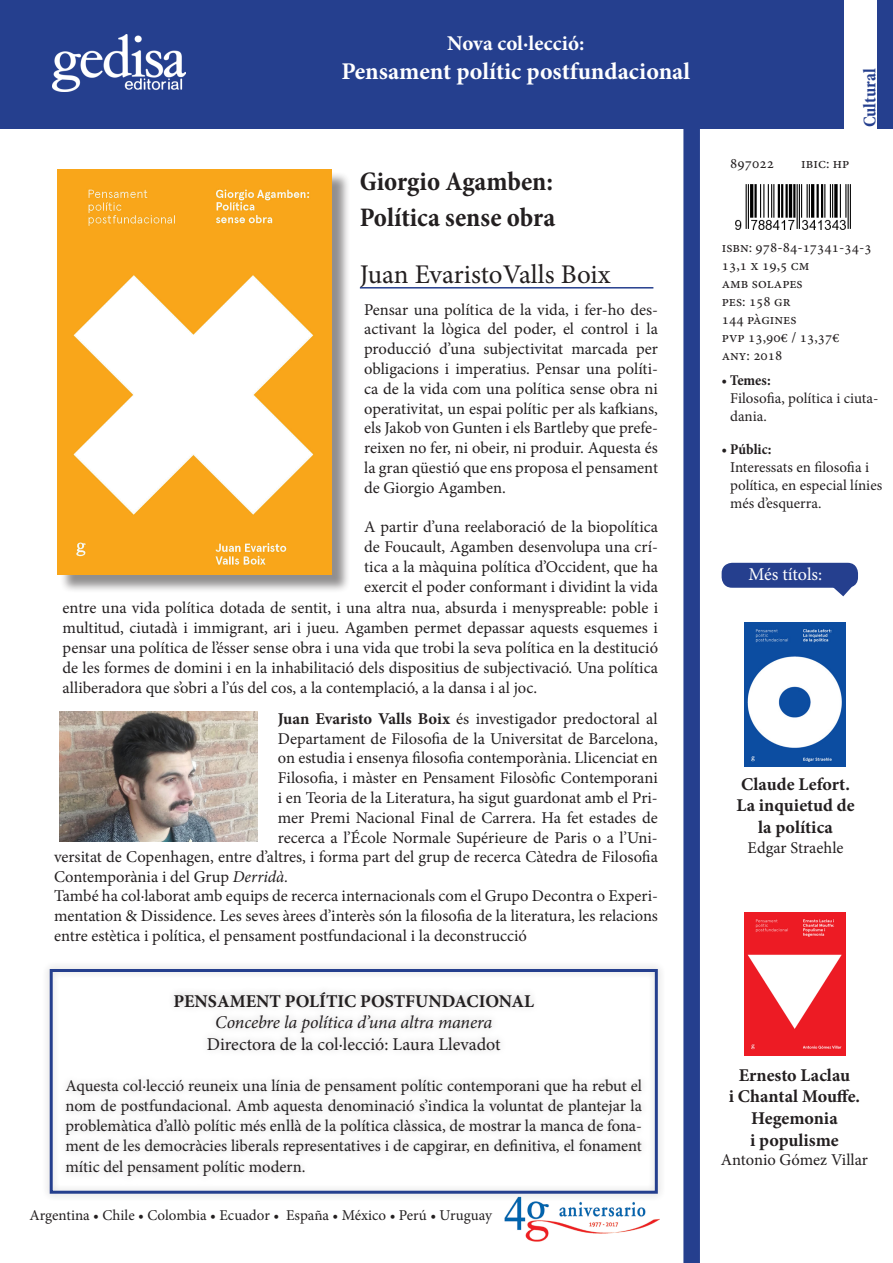
<style>
.page{position:relative;width:893px;height:1263px;background:#fff}
.page>*{position:absolute;margin:0;border:0;box-sizing:border-box;transform-origin:0 0}
.t1{font:700 condensed 27px "Minion Pro";letter-spacing:-.005em;color:#231f20}
.t2{font:27px "Minion Pro";letter-spacing:-.015em;color:#231f20}
.Citas{font:700 24px "Minion Pro";color:#fff}
.Citas-2{font:700 21px "Minion Pro";color:#fff}
.Datos_técnicos{font:700 18px "Minion Pro";color:#231f20}
.t3{font:18px "Minion Pro";color:#231f20}
.t4{font:italic 18px "Minion Pro";letter-spacing:-.01em;color:#231f20}
.t5{font:18px "Minion Pro";letter-spacing:-.005em;color:#fff}
.Clasificación{font:700 condensed 18px "Minion Pro";color:#253f8e}
.Indice{font:16.5px/19.8px "Minion Pro";color:#231f20;text-align:justify}
.Autores{font:16.5px/19.8px "Minion Pro";color:#231f20;text-align:justify}
.Datos_técnicos-2{font:16.5px "Minion Pro";letter-spacing:-.005em;color:#231f20}
.Temas_y_público{font:15px/18px "Minion Pro";color:#231f20}
.Datos_técnicos-3{font:15px "Minion Pro";color:#231f20}
.Temas_y_público-2{font:700 condensed 15px "Minion Pro";color:#231f20}
.s1{font-weight:700}
.s2{font-style:italic}
</style>
<div class="page">
<div style="left:0;top:0;width:893px;height:128px;background:#253f8e"></div>
<div style="left:844px;top:0;width:33px;height:129px;background:#fff"></div>
<img style="left:504px;top:1202px;width:155px;height:40px">
<div style="left:59px;top:172px;width:292px;height:421px;background:#231f20;opacity:.5"></div>
<img style="left:57px;top:169px;width:275px;height:406px">
<svg style="left:834px;top:565px;width:23px;height:31px"></svg>
<div style="left:722px;top:563px;width:136px;height:25px;background:#253f8e;border-radius:10px"></div>
<hr style="left:360px;top:287px;width:293px;height:2px;background:#253f8e">
<img style="left:744px;top:912px;width:101px;height:144px">
<div style="left:683px;top:120px;width:17px;height:1143px;background:#253f8e"></div>
<img style="left:53px;top:34px;width:133px;height:57px">
<img style="left:735px;top:184px;width:116px;height:45px">
<img style="left:59px;top:712px;width:199px;height:129px">
<div style="left:41px;top:961px;width:625px;height:241px;background:#fbfbfb"></div>
<div style="left:50px;top:969px;width:608px;height:225px;border:3px solid #253f8e"></div>
<img style="left:744px;top:622px;width:101px;height:144px">
<p class="Citas-2" style="left:447px;top:28px;width:139px">Nova col·lecció:</p>
<p class="Citas" style="left:341px;top:54px;width:350px">Pensament polític postfundacional</p>
<p class="t1" style="left:360px;top:163px;width:195px">Giorgio Agamben:</p>
<p class="t1" style="left:360px;top:199px;width:197px">Política sense obra</p>
<p class="t2" style="left:360px;top:256px;width:252px">Juan EvaristoValls Boix</p>
<p class="Indice" style="left:364px;top:299px;width:295px">Pensar una política de la vida, i fer-ho des&shy;activant la lògica del poder, el control i la producció d’una subjectivitat marcada per obligacions i imperatius. Pensar una políti&shy;ca de la vida com una política sense obra ni operativitat, un espai polític per als kafkians, els Jakob von Gunten i els Bartleby que prefe&shy;reixen no fer, ni obeir, ni produir. Aquesta és la gran qüestió que ens proposa el pensament de Giorgio Agamben.</p>
<p class="Indice" style="left:364px;top:517px;width:295px">A partir d’una reelaboració de la biopolítica de Foucault, Agamben desenvolupa una crí&shy;tica a la màquina política d’Occident, que ha exercit el poder conformant i dividint la vida</p>
<p class="Indice" style="left:63px;top:598px;width:597px">entre una vida política dotada de sentit, i una altra nua, absurda i menyspreable: poble i multitud, ciutadà i immigrant, ari i jueu. Agamben permet depassar aquests esquemes i pensar una política de l’ésser sense obra i una vida que trobi la seva política en la destitució de les formes de domini i en la inhabilitació dels dispositius de subjectivació. Una política alliberadora que s’obri a l’ús del cos, a la contemplació, a la dansa i al joc.</p>
<p class="Autores" style="left:278px;top:709px;width:381px"><span class="s1">Juan Evaristo Valls Boix</span> és investigador predoctoral al Departament de Filosofia de la Universitat de Barcelona, on estudia i ensenya filosofia contemporània. Llicenciat en Filosofia, i màster en Pensament Filosòfic Contemporani i en Teoria de la Literatura, ha sigut guardonat amb el Pri&shy;mer Premi Nacional Final de Carrera. Ha fet estades de recerca a l’École Normale Supérieure de Paris o a l’Uni-</p>
<p class="Autores" style="left:54px;top:847px;width:605px">versitat de Copenhagen, entre d’altres, i forma part del grup de recerca Càtedra de Filosofia<br>Contemporània i del Grup <span class="s2">Derridà.</span></p>
<p class="Autores" style="left:54px;top:886px;width:605px">També ha col·laborat amb equips de recerca internacionals com el Grupo Decontra o Experi&shy;mentation &amp; Dissidence. Les seves àrees d’interès són la filosofia de la literatura, les relacions entre estètica i política, el pensament postfundacional i la deconstrucció</p>
<p class="Datos_técnicos" style="left:173px;top:988px;width:362px">PENSAMENT POLÍTIC POSTFUNDACIONAL</p>
<p class="t4" style="left:215px;top:1010px;width:279px">Concebre la política d’una altra manera</p>
<p class="t3" style="left:207px;top:1032px;width:295px">Directora de la col·lecció: Laura Llevadot</p>
<p class="Indice" style="left:65px;top:1076px;width:578px">Aquesta col·lecció reuneix una línia de pensament polític contemporani que ha rebut el nom de postfundacional. Amb aquesta denominació s’indica la voluntat de plantejar la problemàtica d’allò polític més enllà de la política clàssica, de mostrar la manca de fona&shy;ment de les democràcies liberals representatives i de capgirar, en definitiva, el fonament</p>
<p class="Indice" style="left:65px;top:1157px;width:241px">mític del pensament polític modern.</p>
<p class="Temas_y_público" style="left:29px;top:1206px;width:464px">Argentina • Chile • Colombia • Ecuador • España • México • Perú • Uruguay</p>
<p class="Temas_y_público" style="left:730px;top:154px;width:45px">897022</p>
<p class="Temas_y_público" style="left:801px;top:154px;width:50px">ibic: hp</p>
<p class="Clasificación" style="left:857px;top:127px;width:60px;rotate:-90deg">Cultural</p>
<p class="Datos_técnicos-3" style="left:722px;top:237px;width:151px">isbn: 978-84-17341-34-3</p>
<p class="Datos_técnicos-3" style="left:722px;top:255px;width:89px">13,1 x 19,5 cm</p>
<p class="Datos_técnicos-3" style="left:722px;top:273px;width:82px">amb solapes</p>
<p class="Datos_técnicos-3" style="left:722px;top:291px;width:70px">pes: 158 gr</p>
<p class="Datos_técnicos-3" style="left:722px;top:309px;width:76px">144 pàgines</p>
<p class="Datos_técnicos-3" style="left:722px;top:327px;width:119px">pvp 13,90€ / 13,37€</p>
<p class="Datos_técnicos-3" style="left:722px;top:345px;width:62px">any: 2018</p>
<p class="Temas_y_público-2" style="left:722px;top:369px;width:51px">• Temes:</p>
<p class="Temas_y_público" style="left:730px;top:389px;width:150px">Filosofia, política i ciuta&shy;dania.</p>
<p class="Temas_y_público-2" style="left:722px;top:438px;width:51px">• Públic:</p>
<p class="Temas_y_público" style="left:730px;top:458px;width:154px">Interessats en filosofia i política, en especial línies més d’esquerra.</p>
<p class="t5" style="left:748px;top:563px;width:75px">Més títols:</p>
<p class="Datos_técnicos" style="left:741px;top:771px;width:110px">Claude Lefort.</p>
<p class="Datos_técnicos" style="left:736px;top:793px;width:120px">La inquietud de</p>
<p class="Datos_técnicos" style="left:758px;top:814px;width:76px">la política</p>
<p class="Datos_técnicos-2" style="left:748px;top:836px;width:97px">Edgar Straehle</p>
<p class="Datos_técnicos" style="left:739px;top:1062px;width:113px">Ernesto Laclau</p>
<p class="Datos_técnicos" style="left:729px;top:1084px;width:133px">i Chantal Mouffe.</p>
<p class="Datos_técnicos" style="left:751px;top:1105px;width:88px">Hegemonia</p>
<p class="Datos_técnicos" style="left:750px;top:1127px;width:90px">i populisme</p>
<p class="Datos_técnicos-2" style="left:721px;top:1149px;width:149px">Antonio Gómez Villar</p>
</div>
